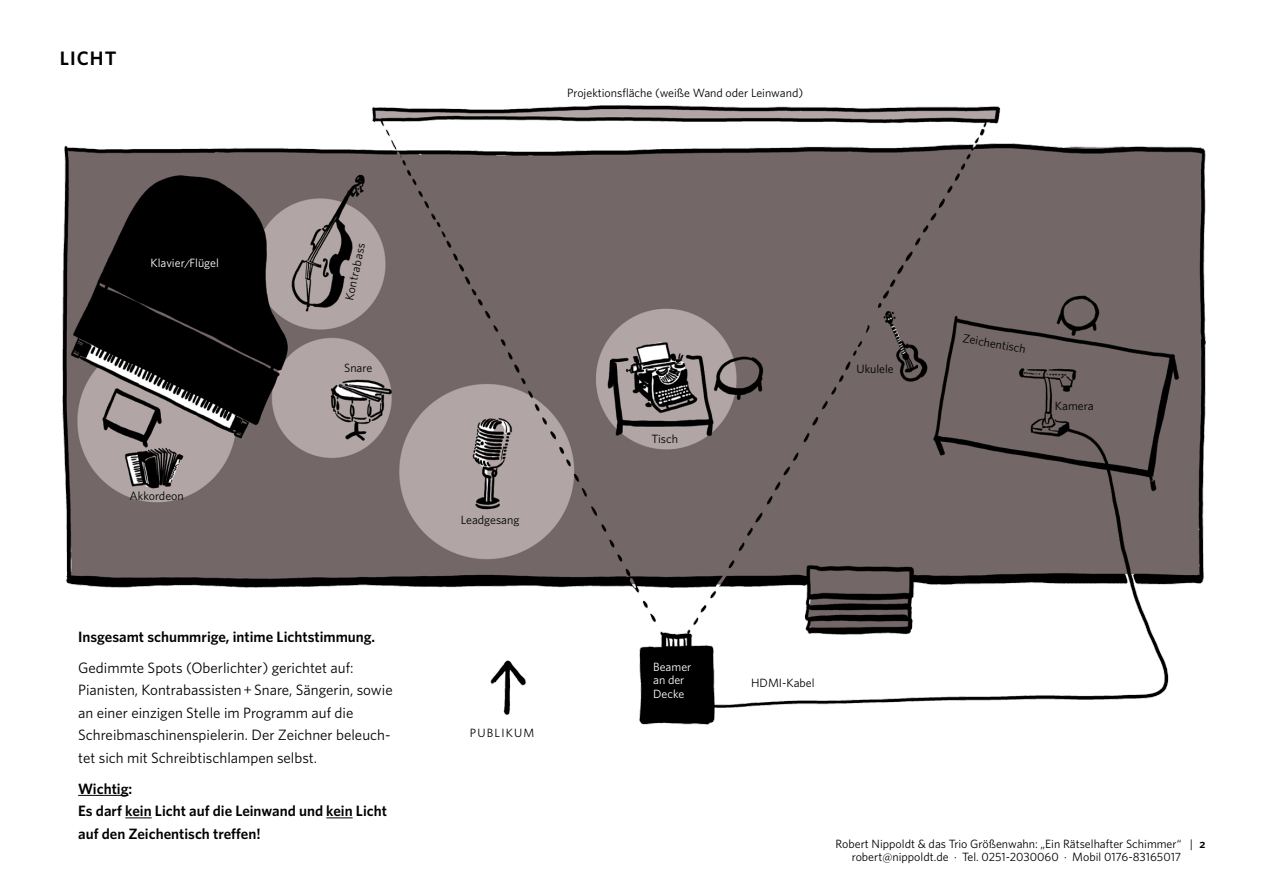
<style>
.page{position:relative;width:1263px;height:893px;background:#fff}
.page>*{position:absolute;margin:0;border:0;box-sizing:border-box;transform-origin:0 0}
.t1{font:600 19.5px "Whitney";color:#000}
.t2{font:15px/22.5px "Whitney";color:#000}
.t3{font:600 15px/22.5px "Whitney";color:#000}
.t4{font:12px/13.5px "Whitney";color:#000;text-align:right}
.t5{font:12px/13.5px "Whitney";color:#fff}
.s1{font-weight:600}
</style>
<div class="page">
<img style="left:62px;top:105px;width:1144px;height:620px">
<hr style="left:78px;top:795px;width:50px;height:1px;background:#000">
<svg style="left:125px;top:817px;width:27px;height:1px"></svg>
<svg style="left:326px;top:817px;width:27px;height:1px"></svg>
<h1 class="t1" style="left:60px;top:45px;width:53px">Licht</h1>
<p class="t5" style="left:151px;top:255px;width:70px">Klavier/Flügel</p>
<p class="t4" style="left:130px;top:489px;width:56px">Akkordeon</p>
<p class="t4" style="left:342px;top:299px;width:61px;rotate:-78deg">Kontrabass</p>
<p class="t4" style="left:344px;top:361px;width:30px">Snare</p>
<p class="t3" style="left:78px;top:625px;width:299px">Insgesamt schummrige, intime Lichtstimmung.</p>
<p class="t2" style="left:78px;top:656px;width:316px">Gedimmte Spots (Oberlichter) gerichtet auf:<br>Pianisten, Kontrabassisten + Snare, Sängerin, sowie an einer einzigen Stelle im Programm auf die Schreibmaschinenspielerin. Der Zeichner beleuch&shy;tet sich mit Schreibtischlampen selbst.</p>
<p class="t3" style="left:78px;top:777px;width:310px">Wichtig:<br>Es darf kein Licht auf die Leinwand und kein Licht auf den Zeichentisch treffen!</p>
<p class="t4" style="left:567px;top:86px;width:238px">Projektionsfläche (weiße Wand oder Leinwand)</p>
<p class="t4" style="left:461px;top:512px;width:60px">Leadgesang</p>
<p class="t4" style="left:470px;top:726px;width:17px">Publikum</p>
<p class="t4" style="left:651px;top:431px;width:28px">Tisch</p>
<p class="t4" style="left:856px;top:362px;width:39px">Ukulele</p>
<p class="t4" style="left:964px;top:331px;width:65px;rotate:10deg">Zeichentisch</p>
<p class="t4" style="left:1055px;top:398px;width:40px">Kamera</p>
<p class="t5" style="left:653px;top:660px;width:40px">Beamer an der<br>Decke</p>
<p class="t4" style="left:751px;top:675px;width:65px">HDMI-Kabel</p>
<p class="t4" style="left:835px;top:836px;width:347px">Robert Nippoldt &amp; das Trio Größenwahn: „Ein Rätselhafter Schimmer“ robert@nippoldt.de · Tel. 0251-2030060 · Mobil 0176-83165017</p>
<p class="t4" style="left:1190px;top:836px;width:17px">| <span class="s1">2</span></p>
</div>
